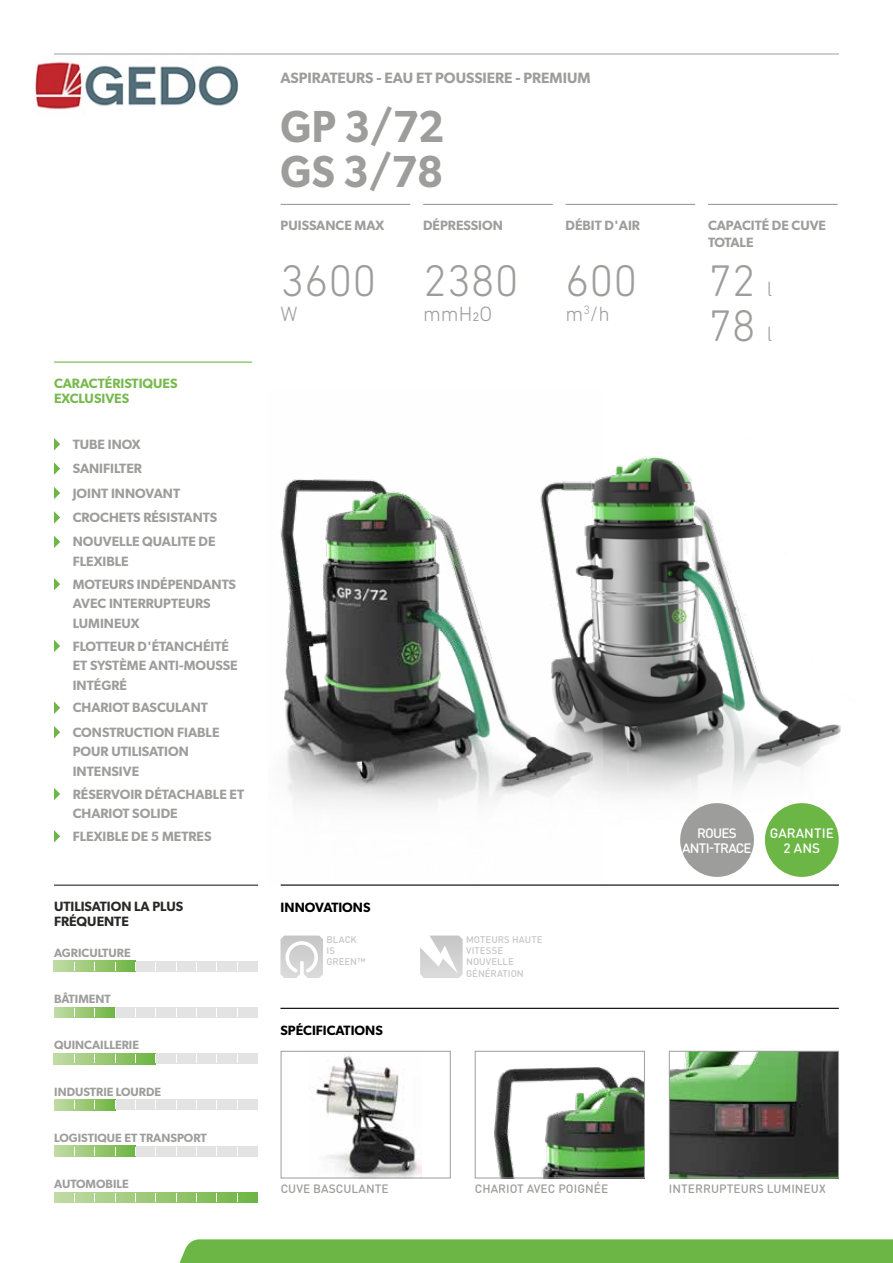
<style>
.page{position:relative;width:893px;height:1263px;background:#fff}
.page>*{position:absolute;margin:0;border:0;box-sizing:border-box;transform-origin:0 0}
.t1{font:300 45px/45px "DIN Next Rounded LT Pro";color:#9d9d9c}
.t2{font:600 45px/45px "Gibson";letter-spacing:-.005em;color:#9d9d9c;scale:.93 1}
.t3{font:300 21px "DIN Next Rounded LT Pro";color:#9d9d9c}
.t4{font:600 15px "Gibson";color:#9d9d9c}
.t5{font:600 13.5px/24.5px "Gibson";color:#9d9d9c}
.t6{font:600 13.5px/15px "Gibson";color:#76b94d}
.t7{font:600 13.5px/15px "Gibson";color:#282827}
.t8{font:600 13.5px "Gibson";color:#000}
.t9{font:500 13.5px/15px "DIN Round Pro";letter-spacing:-.055em;color:#fff;text-align:center}
.t10{font:500 13.5px/15px "DIN Round Pro";letter-spacing:.005em;color:#fff;text-align:center}
.t11{font:600 12px "Gibson";color:#9d9d9c}
.t12{font:500 12px "DIN Round Pro";letter-spacing:.005em;color:#9d9d9c}
.t13{font:500 9.6px/11.2px "DIN Round Pro";color:#c6c6c6}
.s1{font-size:21px}
</style>
<div class="page">
<hr style="left:54px;top:54px;width:785px;height:1px;background:#9d9d9c">
<div style="left:179px;top:1239px;width:714px;height:24px;background:#6bb644"></div>
<img style="left:671px;top:1053px;width:166px;height:123px">
<div style="left:669px;top:1051px;width:170px;height:127px;border:1px solid #9d9d9c"></div>
<div style="left:281px;top:1051px;width:170px;height:127px;border:1px solid #9d9d9c"></div>
<img style="left:495px;top:1067px;width:148px;height:109px">
<div style="left:475px;top:1051px;width:170px;height:127px;border:1px solid #9d9d9c"></div>
<hr style="left:281px;top:204px;width:129px;height:1px;background:#9d9d9c">
<hr style="left:423px;top:204px;width:130px;height:1px;background:#9d9d9c">
<hr style="left:566px;top:204px;width:129px;height:1px;background:#9d9d9c">
<hr style="left:708px;top:204px;width:130px;height:1px;background:#9d9d9c">
<hr style="left:281px;top:884px;width:558px;height:2px;background:#000">
<hr style="left:280px;top:1008px;width:559px;height:1px;background:#000">
<hr style="left:54px;top:362px;width:198px;height:1px;background:#76b94d">
<svg style="left:54px;top:438px;width:6px;height:12px"></svg>
<svg style="left:54px;top:462px;width:6px;height:13px"></svg>
<svg style="left:54px;top:487px;width:6px;height:12px"></svg>
<svg style="left:54px;top:511px;width:6px;height:13px"></svg>
<svg style="left:54px;top:536px;width:6px;height:12px"></svg>
<svg style="left:54px;top:578px;width:6px;height:12px"></svg>
<svg style="left:54px;top:640px;width:6px;height:12px"></svg>
<svg style="left:54px;top:701px;width:6px;height:13px"></svg>
<svg style="left:54px;top:726px;width:6px;height:12px"></svg>
<svg style="left:54px;top:788px;width:6px;height:12px"></svg>
<svg style="left:54px;top:830px;width:6px;height:12px"></svg>
<img style="left:310px;top:1051px;width:111px;height:127px">
<svg style="left:280px;top:935px;width:43px;height:43px"></svg>
<svg style="left:420px;top:935px;width:43px;height:43px"></svg>
<hr style="left:54px;top:884px;width:204px;height:2px;background:#282827">
<div style="left:54px;top:961px;width:204px;height:10px;background:#e3e3e3"></div>
<svg style="left:54px;top:961px;width:81px;height:10px"></svg>
<div style="left:54px;top:1007px;width:204px;height:11px;background:#e3e3e3"></div>
<svg style="left:54px;top:1007px;width:61px;height:11px"></svg>
<div style="left:54px;top:1053px;width:204px;height:11px;background:#e3e3e3"></div>
<svg style="left:54px;top:1053px;width:102px;height:11px"></svg>
<div style="left:54px;top:1099px;width:204px;height:11px;background:#e3e3e3"></div>
<svg style="left:54px;top:1099px;width:61px;height:11px"></svg>
<div style="left:54px;top:1146px;width:204px;height:10px;background:#e3e3e3"></div>
<svg style="left:54px;top:1146px;width:81px;height:10px"></svg>
<svg style="left:54px;top:1192px;width:204px;height:11px;background:#9cca78"></svg>
<img style="left:602px;top:456px;width:239px;height:401px">
<img style="left:280px;top:477px;width:322px;height:408px">
<div style="left:765px;top:803px;width:74px;height:74px;background:#6bb644;border-radius:50%"></div>
<div style="left:680px;top:803px;width:74px;height:74px;background:#9d9d9c;border-radius:50%"></div>
<img style="left:36px;top:62px;width:202px;height:48px">
<p class="t6" style="left:54px;top:376px;width:125px">CARACTÉRISTIQUES<br>EXCLUSIVES</p>
<p class="t5" style="left:73px;top:432px;width:146px">TUBE INOX<br>SANIFILTER<br>JOINT INNOVANT<br>CROCHETS RÉSISTANTS<br>NOUVELLE QUALITE DE</p>
<p class="t5" style="left:73px;top:550px;width:165px;line-height:22.8px">FLEXIBLE<br>MOTEURS INDÉPENDANTS</p>
<p class="t5" style="left:73px;top:593px;width:139px;line-height:19.5px">AVEC INTERRUPTEURS<br>LUMINEUX</p>
<p class="t5" style="left:73px;top:636px;width:167px;line-height:19.5px">FLOTTEUR D'ÉTANCHÉITÉ<br>ET SYSTÈME ANTI-MOUSSE<br>INTÉGRÉ</p>
<p class="t5" style="left:73px;top:695px;width:148px">CHARIOT BASCULANT<br>CONSTRUCTION FIABLE</p>
<p class="t5" style="left:73px;top:741px;width:118px;line-height:19.5px">POUR UTILISATION<br>INTENSIVE</p>
<p class="t5" style="left:73px;top:784px;width:173px;line-height:19.5px">RÉSERVOIR DÉTACHABLE ET<br>CHARIOT SOLIDE</p>
<p class="t5" style="left:73px;top:824px;width:140px">FLEXIBLE DE 5 METRES</p>
<p class="t7" style="left:54px;top:899px;width:131px">UTILISATION LA PLUS<br>FRÉQUENTE</p>
<p class="t11" style="left:54px;top:945px;width:78px">AGRICULTURE</p>
<p class="t11" style="left:54px;top:992px;width:58px">BÂTIMENT</p>
<p class="t11" style="left:54px;top:1038px;width:87px">QUINCAILLERIE</p>
<p class="t11" style="left:54px;top:1084px;width:109px">INDUSTRIE LOURDE</p>
<p class="t11" style="left:54px;top:1130px;width:154px">LOGISTIQUE ET TRANSPORT</p>
<p class="t11" style="left:54px;top:1177px;width:76px">AUTOMOBILE</p>
<p class="t4" style="left:281px;top:69px;width:311px">ASPIRATEURS - EAU ET POUSSIERE - PREMIUM</p>
<h1 class="t2" style="left:281px;top:103px;width:177px">GP 3/72<br>GS 3/78</h1>
<p class="t5" style="left:281px;top:213px;width:105px">PUISSANCE MAX</p>
<p class="t5" style="left:423px;top:213px;width:81px">DÉPRESSION</p>
<p class="t5" style="left:566px;top:213px;width:76px">DÉBIT D'AIR</p>
<p class="t5" style="left:708px;top:217px;width:120px;line-height:16.2px">CAPACITÉ DE CUVE<br>TOTALE</p>
<h1 class="t1" style="left:281px;top:258px;width:97px">3600</h1>
<h2 class="t3" style="left:281px;top:302px;width:19px">W</h2>
<h1 class="t1" style="left:423px;top:258px;width:97px">2380</h1>
<h2 class="t3" style="left:423px;top:302px;width:71px">mmH2O</h2>
<h1 class="t1" style="left:566px;top:258px;width:73px">600</h1>
<h2 class="t3" style="left:566px;top:302px;width:46px">m<sup>3</sup>/h</h2>
<h1 class="t1" style="left:708px;top:258px;width:66px">72 <span class="s1">l<br></span>78 <span class="s1">l</span></h1>
<p class="t8" style="left:281px;top:899px;width:91px">INNOVATIONS</p>
<p class="t13" style="left:327px;top:933px;width:41px">BLACK<br>IS<br>GREEN™</p>
<p class="t13" style="left:466px;top:933px;width:78px">MOTEURS HAUTE<br>VITESSE<br>NOUVELLE<br>GÉNÉRATION</p>
<p class="t8" style="left:280px;top:1022px;width:104px">SPÉCIFICATIONS</p>
<p class="t9" style="left:682px;top:825px;width:71px">ROUES<br>ANTI-TRACE</p>
<p class="t10" style="left:770px;top:825px;width:66px">GARANTIE<br>2 ANS</p>
<p class="t12" style="left:281px;top:1181px;width:110px">CUVE BASCULANTE</p>
<p class="t12" style="left:475px;top:1181px;width:135px">CHARIOT AVEC POIGNÉE</p>
<p class="t12" style="left:669px;top:1181px;width:158px">INTERRUPTEURS LUMINEUX</p>
</div>
